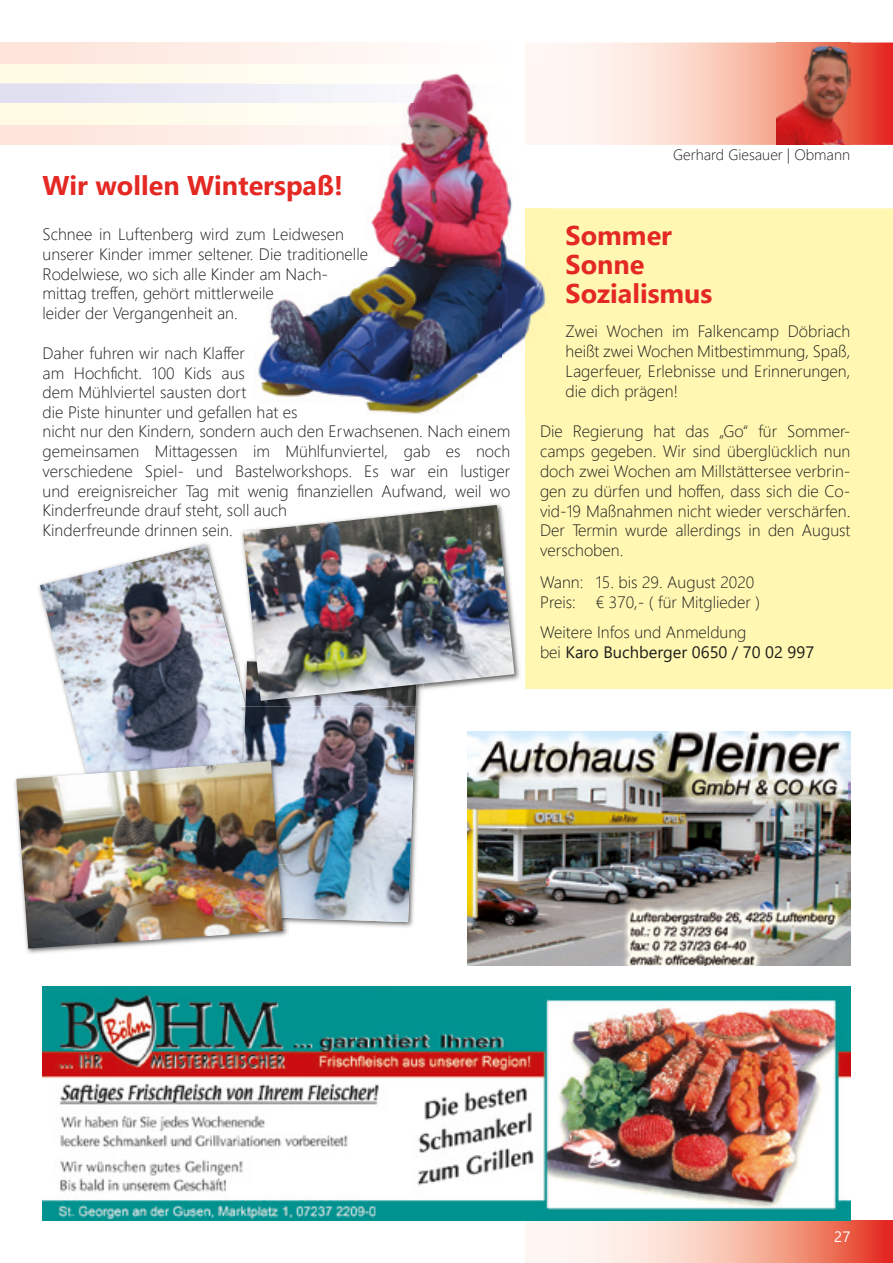
<style>
.page{position:relative;width:893px;height:1263px;background:#fff}
.page>*{position:absolute;margin:0;border:0;box-sizing:border-box;transform-origin:0 0}
.t1{font:700 27px/28.5px "Segoe UI";color:#e42823}
.t2{font:300 16.5px/19.8px "Segoe UI";color:#1d1d1b}
.t3{font:300 15px "Segoe UI";color:#1d1d1b}
.t4{font:15px "Segoe UI";color:#fff}
.s1{font-weight:400}
</style>
<div class="page">
<div style="left:0;top:124px;width:255px;height:21px;background:#fde9e1"></div>
<div style="left:0;top:83px;width:255px;height:21px;background:#e6e6f4"></div>
<div style="left:0;top:104px;width:255px;height:20px;background:#fffbe8"></div>
<svg style="left:0;top:63px;width:371px;height:20px"></svg>
<div style="left:0;top:43px;width:510px;height:20px;background:linear-gradient(to right,#fde2d7,#fff)"></div>
<svg style="left:525px;top:1220px;width:368px;height:43px"></svg>
<img style="left:525px;top:43px;width:368px;height:102px">
<div style="left:525px;top:208px;width:368px;height:481px;background:#fff7b2"></div>
<img style="left:40px;top:544px;width:195px;height:214px">
<img style="left:258px;top:145px;width:243px;height:269px">
<img style="left:501px;top:171px;width:24px;height:188px">
<img style="left:255px;top:69px;width:235px;height:76px">
<div style="left:525px;top:69px;width:25px;height:76px;background:#fef6f3"></div>
<img style="left:525px;top:208px;width:25px;height:209px">
<img style="left:235px;top:658px;width:5px;height:6px">
<img style="left:235px;top:664px;width:9px;height:94px">
<img style="left:289px;top:707px;width:132px;height:221px">
<img style="left:244px;top:707px;width:172px;height:215px">
<img style="left:241px;top:504px;width:279px;height:177px">
<img style="left:241px;top:541px;width:2px;height:117px">
<img style="left:240px;top:685px;width:5px;height:22px">
<img style="left:245px;top:701px;width:85px;height:6px">
<img style="left:330px;top:701px;width:87px;height:6px">
<img style="left:243px;top:505px;width:271px;height:196px">
<img style="left:14px;top:758px;width:275px;height:196px">
<img style="left:83px;top:758px;width:152px;height:3px">
<img style="left:242px;top:758px;width:47px;height:51px">
<img style="left:283px;top:809px;width:6px;height:54px">
<img style="left:283px;top:863px;width:6px;height:55px">
<img style="left:16px;top:761px;width:267px;height:187px">
<img style="left:43px;top:986px;width:807px;height:234px">
<img style="left:468px;top:731px;width:382px;height:234px">
<img style="left:777px;top:43px;width:73px;height:102px">
<h1 class="t1" style="left:43px;top:169px;width:302px">Wir wollen Winterspaß!</h1>
<p class="t2" style="left:43px;top:223px;width:327px">Schnee in Luftenberg wird zum Leidwesen unserer Kinder immer seltener. Die traditionelle Rodelwiese, wo sich alle Kinder am Nach&shy;mittag treffen, gehört mittlerweile<br>leider der Vergangenheit an.</p>
<p class="t2" style="left:43px;top:341px;width:469px">Daher fuhren wir nach Klaffer<br>am Hochficht. 100 Kids aus<br>dem Mühlviertel sausten dort<br>die Piste hinunter und gefallen hat es<br>nicht nur den Kindern, sondern auch den Erwachsenen. Nach einem gemeinsamen Mittagessen im Mühlfunviertel, gab es noch verschiedene Spiel- und Bastelworkshops. Es war ein lustiger und ereignisreicher Tag mit wenig finanziellen Aufwand, weil wo Kinderfreunde drauf steht, soll auch<br>Kinderfreunde drinnen sein.</p>
<p class="t3" style="left:673px;top:140px;width:178px">Gerhard Giesauer | Obmann</p>
<h1 class="t1" style="left:566px;top:219px;width:148px">Sommer<br>Sonne<br>Sozialismus</h1>
<p class="t2" style="left:566px;top:320px;width:286px;text-align:justify">Zwei Wochen im Falkencamp Döbriach heißt zwei Wochen Mitbestimmung, Spaß, Lagerfeuer, Erlebnisse und Erinnerungen, die dich prägen!</p>
<p class="t2" style="left:540px;top:420px;width:312px;text-align:justify">Die Regierung hat das „Go“ für Sommer&shy;camps gegeben. Wir sind überglücklich nun doch zwei Wochen am Millstättersee verbrin&shy;gen zu dürfen und hoffen, dass sich die Co&shy;vid-19 Maßnahmen nicht wieder verschärfen.<br>Der Termin wurde allerdings in den August verschoben.</p>
<p class="t2" style="left:596px;top:571px;width:166px">15. bis 29. August 2020 € 370,- ( für Mitglieder )</p>
<p class="t2" style="left:540px;top:571px;width:45px">Wann:<br>Preis:</p>
<p class="t2" style="left:540px;top:621px;width:276px">Weitere Infos und Anmeldung<br>bei <span class="s1">Karo Buchberger 0650 / 70 02 997</span></p>
<p class="t4" style="left:834px;top:1223px;width:18px">27</p>
</div>
